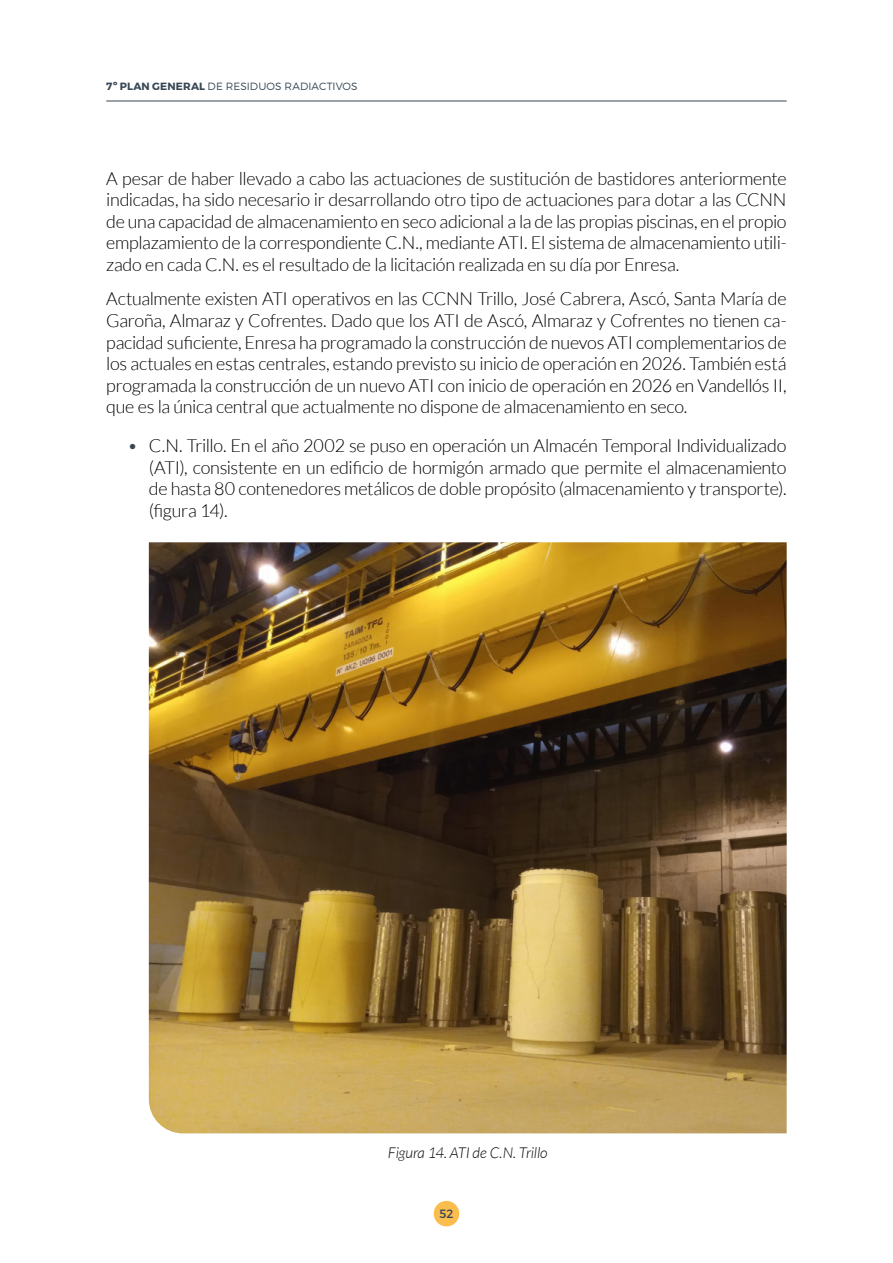
<style>
.page{position:relative;width:893px;height:1263px;background:#fff}
.page>*{position:absolute;margin:0;border:0;box-sizing:border-box;transform-origin:0 0}
.t1{font:300 18px/21.6px "Lato";letter-spacing:-.02em;color:#000;text-align:justify}
.LbI{font:300 18px "Lato";color:#374754}
.t2{font:italic 300 15px "Lato";letter-spacing:-.015em;color:#000}
.t3{font:12px "Montserrat";color:#374754}
.t4{font:300 10.5px "Montserrat";letter-spacing:.01em;color:#374754}
.s1{font-weight:700}
</style>
<div class="page">
<hr style="left:106px;top:101px;width:681px;height:1px;background:#374754">
<div style="left:434px;top:1201px;width:25px;height:25px;background:#fabd4e;border-radius:50%"></div>
<img style="left:149px;top:542px;width:638px;height:591px">
<p class="t4" style="left:106px;top:80px;width:253px"><span class="s1">7º PLAN GENERAL</span> DE RESIDUOS RADIACTIVOS</p>
<p class="t1" style="left:106px;top:167px;width:682px">A pesar de haber llevado a cabo las actuaciones de sustitución de bastidores anteriormente indicadas, ha sido necesario ir desarrollando otro tipo de actuaciones para dotar a las CCNN de una capacidad de almacenamiento en seco adicional a la de las propias piscinas, en el propio emplazamiento de la correspondiente C.N., mediante ATI. El sistema de almacenamiento utili&shy;zado en cada C.N. es el resultado de la licitación realizada en su día por Enresa.</p>
<p class="t1" style="left:106px;top:288px;width:682px">Actualmente existen ATI operativos en las CCNN Trillo, José Cabrera, Ascó, Santa María de Garoña, Almaraz y Cofrentes. Dado que los ATI de Ascó, Almaraz y Cofrentes no tienen ca&shy;pacidad suficiente, Enresa ha programado la construcción de nuevos ATI complementarios de los actuales en estas centrales, estando previsto su inicio de operación en 2026. También está programada la construcción de un nuevo ATI con inicio de operación en 2026 en Vandellós II, que es la única central que actualmente no dispone de almacenamiento en seco.</p>
<p class="LbI" style="left:128px;top:436px;width:12px">•</p>
<p class="t1" style="left:149px;top:435px;width:639px">C.N. Trillo. En el año 2002 se puso en operación un Almacén Temporal Individualizado (ATI), consistente en un edificio de hormigón armado que permite el almacenamiento de hasta 80 contenedores metálicos de doble propósito (almacenamiento y transporte). (figura 14).</p>
<p class="t2" style="left:388px;top:1145px;width:161px">Figura 14. ATI de C.N. Trillo</p>
<p class="t3" style="left:439px;top:1206px;width:15px">52</p>
</div>
